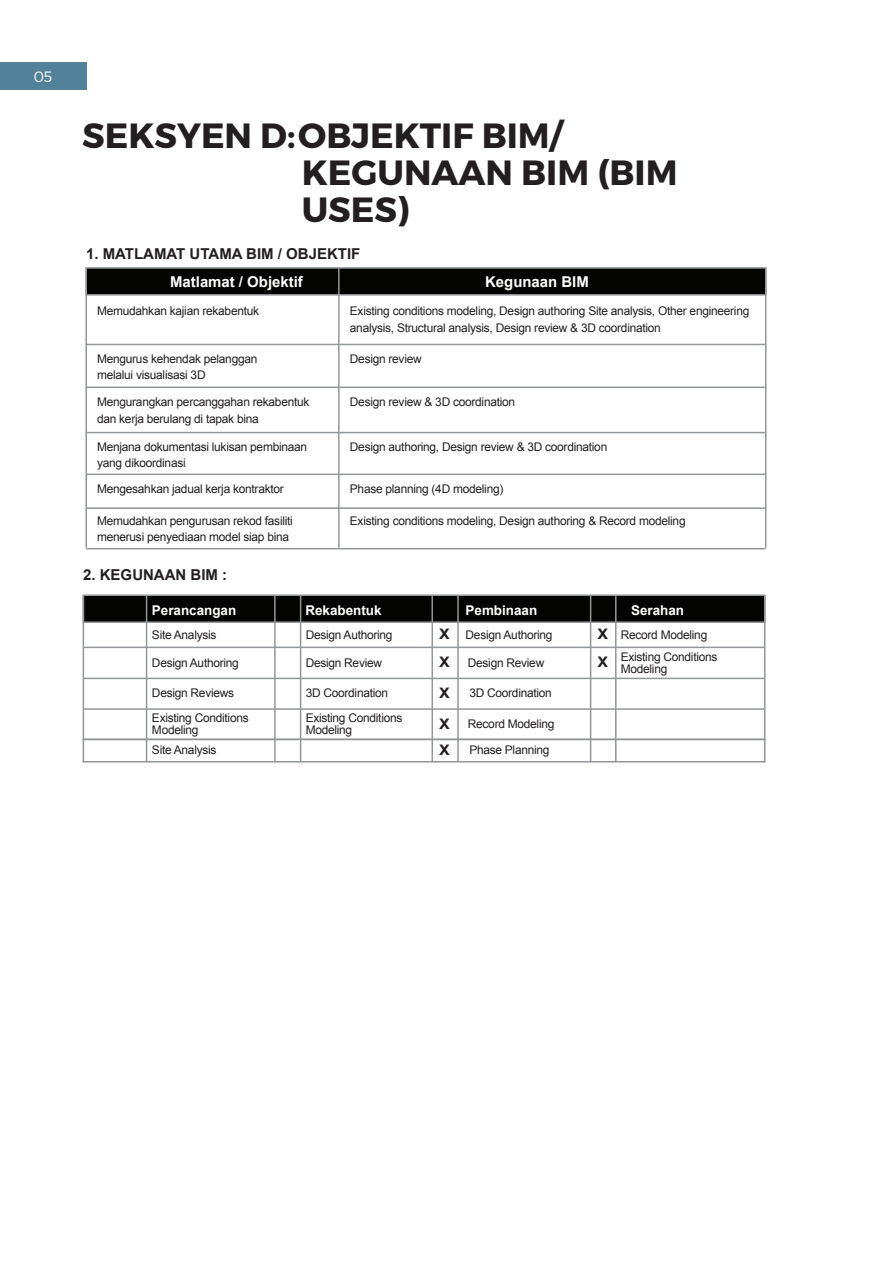
<style>
.page{position:relative;width:893px;height:1263px;background:#fff}
.page>*{position:absolute;margin:0;border:0;box-sizing:border-box;transform-origin:0 0}
.t1{font:700 35.1px/37.2px "Montserrat";color:#231f20}
.t2{font:700 15px "Arial";color:#231f20}
.t3{font:300 15px "Montserrat";color:#fff}
.t4{font:700 14.85px "Arial";color:#fff}
.t5{font:600 14.85px/28.7px "Montserrat";color:#231f20}
.t6{font:700 13.5px "Arial";color:#fff}
.t7{font:12px/16.2px "Arial";letter-spacing:-.02em;color:#231f20}
</style>
<div class="page">
<div style="left:85px;top:267px;width:681px;height:29px;background:#040503;border:2px solid #939698"></div>
<div style="left:83px;top:594px;width:682px;height:29px;background:#040503;border:2px solid #939698"></div>
<hr style="left:86px;top:344px;width:680px;height:1px;background:#939698">
<hr style="left:83px;top:647px;width:682px;height:1px;background:#939698">
<hr style="left:83px;top:678px;width:682px;height:1px;background:#939698">
<hr style="left:83px;top:708px;width:682px;height:2px;background:#939698">
<hr style="left:83px;top:739px;width:682px;height:1px;background:#939698">
<hr style="left:83px;top:761px;width:682px;height:1px;background:#939698">
<hr style="left:86px;top:387px;width:680px;height:1px;background:#939698">
<hr style="left:86px;top:432px;width:680px;height:1px;background:#939698">
<hr style="left:86px;top:474px;width:680px;height:1px;background:#939698">
<hr style="left:86px;top:507px;width:680px;height:2px;background:#939698">
<hr style="left:86px;top:548px;width:680px;height:1px;background:#939698">
<hr style="left:85px;top:268px;width:2px;height:280px;background:#939698">
<hr style="left:765px;top:268px;width:1px;height:280px;background:#939698">
<hr style="left:338px;top:268px;width:2px;height:280px;background:#939698">
<hr style="left:274px;top:595px;width:2px;height:167px;background:#939698">
<hr style="left:146px;top:595px;width:1px;height:167px;background:#939698">
<hr style="left:300px;top:595px;width:1px;height:167px;background:#939698">
<hr style="left:457px;top:595px;width:2px;height:167px;background:#939698">
<hr style="left:615px;top:595px;width:1px;height:167px;background:#939698">
<hr style="left:431px;top:595px;width:2px;height:167px;background:#939698">
<hr style="left:590px;top:595px;width:1px;height:167px;background:#939698">
<hr style="left:764px;top:595px;width:1px;height:167px;background:#939698">
<hr style="left:83px;top:595px;width:1px;height:167px;background:#939698">
<div style="left:0;top:63px;width:86px;height:27px;background:#52819a"></div>
<p class="t3" style="left:34px;top:68px;width:20px">05</p>
<h1 class="t1" style="left:302px;top:117px;width:377px;text-indent:-219px">SEKSYEN D: OBJEKTIF BIM/<br>KEGUNAAN BIM (BIM<br>USES)</h1>
<p class="t2" style="left:86px;top:243px;width:276px">1. MATLAMAT UTAMA BIM / OBJEKTIF</p>
<p class="t4" style="left:170px;top:271px;width:134px">Matlamat / Objektif</p>
<p class="t7" style="left:97px;top:303px;width:164px">Memudahkan kajian rekabentuk</p>
<p class="t7" style="left:97px;top:351px;width:162px">Mengurus kehendak pelanggan melalui visualisasi 3D</p>
<p class="t7" style="left:97px;top:394px;width:214px">Mengurangkan percanggahan rekabentuk dan kerja berulang di tapak bina</p>
<p class="t7" style="left:97px;top:438px;width:212px">Menjana dokumentasi lukisan pembinaan yang dikoordinasi</p>
<p class="t7" style="left:97px;top:481px;width:188px">Mengesahkan jadual kerja kontraktor</p>
<p class="t7" style="left:97px;top:512px;width:197px">Memudahkan pengurusan rekod fasiliti menerusi penyediaan model siap bina</p>
<p class="t2" style="left:83px;top:564px;width:146px">2. KEGUNAAN BIM :</p>
<p class="t4" style="left:485px;top:271px;width:105px">Kegunaan BIM</p>
<p class="t7" style="left:350px;top:303px;width:401px">Existing conditions modeling, Design authoring Site analysis, Other engineering analysis, Structural analysis, Design review &amp; 3D coordination</p>
<p class="t7" style="left:350px;top:351px;width:73px">Design review</p>
<p class="t7" style="left:350px;top:394px;width:167px">Design review &amp; 3D coordination</p>
<p class="t7" style="left:350px;top:438px;width:259px">Design authoring, Design review &amp; 3D coordination</p>
<p class="t7" style="left:350px;top:481px;width:155px">Phase planning (4D modeling)</p>
<p class="t7" style="left:350px;top:512px;width:337px">Existing conditions modeling, Design authoring &amp; Record modeling</p>
<p class="t6" style="left:152px;top:601px;width:86px">Perancangan</p>
<p class="t6" style="left:305px;top:601px;width:78px">Rekabentuk</p>
<p class="t6" style="left:466px;top:601px;width:73px">Pembinaan</p>
<p class="t6" style="left:631px;top:601px;width:54px">Serahan</p>
<p class="t5" style="left:439px;top:619px;width:12px">X<br>X</p>
<p class="t5" style="left:597px;top:619px;width:12px">X<br>X</p>
<p class="t5" style="left:439px;top:679px;width:12px">X</p>
<p class="t7" style="left:152px;top:626px;width:66px">Site Analysis</p>
<p class="t7" style="left:306px;top:626px;width:88px">Design Authoring</p>
<p class="t7" style="left:466px;top:626px;width:88px">Design Authoring</p>
<p class="t7" style="left:621px;top:623px;width:98px;line-height:22.6px">Record Modeling<br>Existing Conditions</p>
<p class="t7" style="left:621px;top:661px;width:48px">Modeling</p>
<p class="t7" style="left:152px;top:654px;width:88px">Design Authoring</p>
<p class="t7" style="left:306px;top:654px;width:78px">Design Review</p>
<p class="t7" style="left:468px;top:654px;width:78px">Design Review</p>
<p class="t7" style="left:306px;top:684px;width:84px">3D Coordination</p>
<p class="t7" style="left:469px;top:684px;width:84px">3D Coordination</p>
<p class="t7" style="left:152px;top:680px;width:98px;line-height:25.2px">Design Reviews<br>Existing Conditions</p>
<p class="t7" style="left:152px;top:719px;width:66px;line-height:20px">Modeling<br>Site Analysis</p>
<p class="t7" style="left:306px;top:711px;width:98px;line-height:12px">Existing Conditions<br>Modeling</p>
<p class="t5" style="left:439px;top:709px;width:12px">X</p>
<p class="t7" style="left:468px;top:715px;width:88px">Record Modeling</p>
<p class="t5" style="left:439px;top:736px;width:12px">X</p>
<p class="t7" style="left:469px;top:741px;width:82px">Phase Planning</p>
</div>
